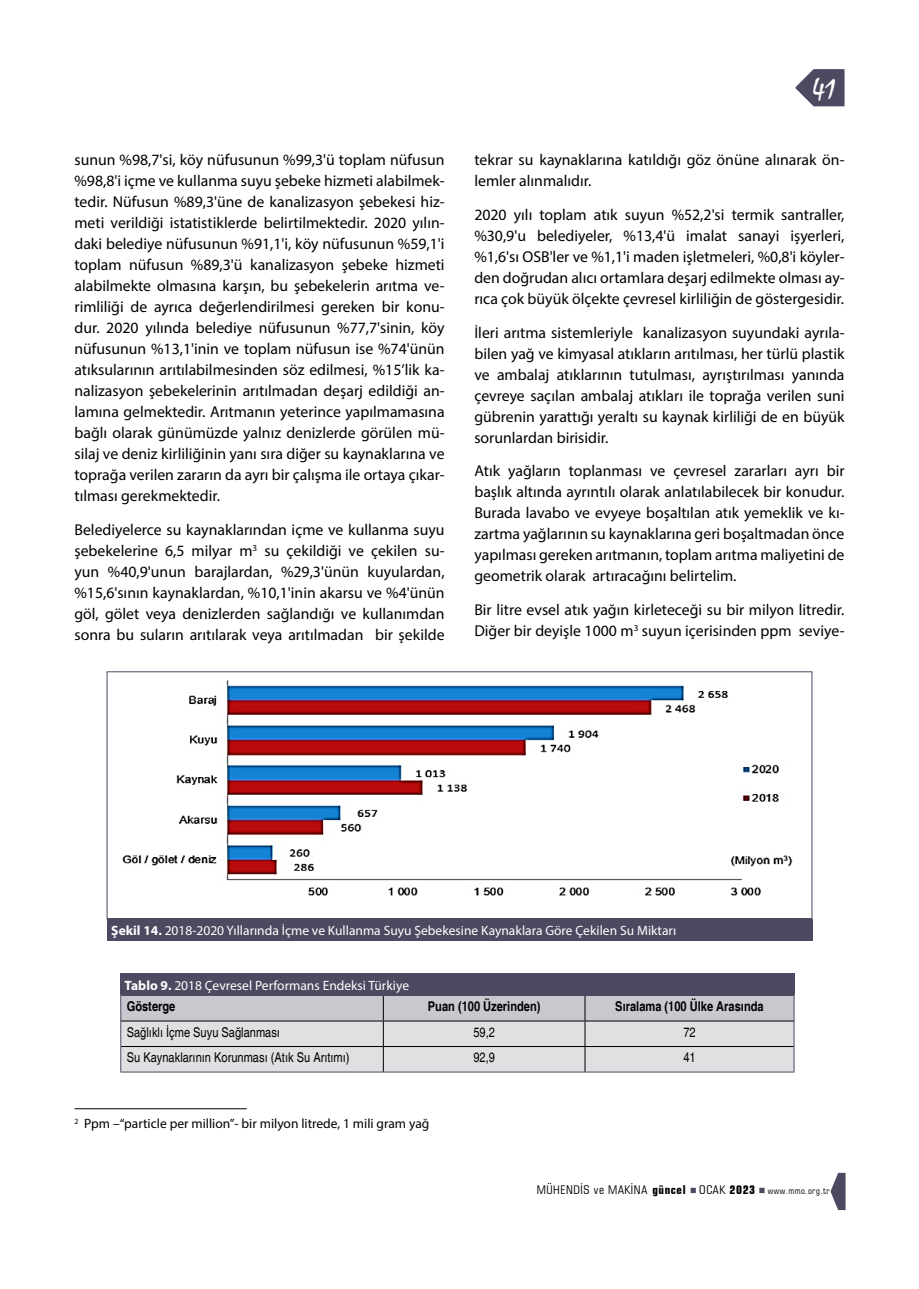
<style>
.page{position:relative;width:919px;height:1289px;background:#fff}
.page>*{position:absolute;margin:0;border:0;box-sizing:border-box;transform-origin:0 0}
.t1{font:27px "TR Mystical Plain";color:#fff}
.t2{font:15.75px/21px "Myriad Pro";color:#000;text-align:justify}
.t3{font:13.5px "Myriad Pro";color:#fff}
.t4{font:condensed 13.5px "Helvetica";color:#000}
.t5{font:13.5px "Myriad Pro";color:#000}
.t6{font:700 condensed 13.5px "Helvetica";color:#000}
.t7{font:condensed 12px "Square 721 BT";letter-spacing:.05em;color:#000}
.t8{font:condensed 9px "Square 721 BT";letter-spacing:.05em;color:#000}
.s1{font-weight:700}
</style>
<div class="page">
<svg style="left:795px;top:69px;width:49px;height:37px"></svg>
<svg style="left:830px;top:1172px;width:15px;height:37px"></svg>
<img style="left:122px;top:680px;width:671px;height:216px">
<div style="left:107px;top:671px;width:705px;height:247px;border:1px solid #4c4960"></div>
<div style="left:107px;top:918px;width:705px;height:22px;background:#4c4960"></div>
<svg style="left:120px;top:995px;width:674px;height:77px;background:#d0ced2"></svg>
<div style="left:120px;top:973px;width:675px;height:22px;background:#4c4960"></div>
<hr style="left:74px;top:1108px;width:173px;height:1px;background:#000">
<p class="t2" style="left:74px;top:149px;width:371px">sunun %98,7'si, köy nüfusunun %99,3'ü toplam nüfusun %98,8'i içme ve kullanma suyu şebeke hizmeti alabilmek&shy;tedir. Nüfusun %89,3'üne de kanalizasyon şebekesi hiz&shy;meti verildiği istatistiklerde belirtilmektedir. 2020 yılın&shy;daki belediye nüfusunun %91,1'i, köy nüfusunun %59,1'i toplam nüfusun %89,3'ü kanalizasyon şebeke hizmeti alabilmekte olmasına karşın, bu şebekelerin arıtma ve&shy;rimliliği de ayrıca değerlendirilmesi gereken bir konu&shy;dur. 2020 yılında belediye nüfusunun %77,7'sinin, köy nüfusunun %13,1'inin ve toplam nüfusun ise %74'ünün atıksularının arıtılabilmesinden söz edilmesi, %15’lik ka&shy;nalizasyon şebekelerinin arıtılmadan deşarj edildiği an&shy;lamına gelmektedir. Arıtmanın yeterince yapılmamasına bağlı olarak günümüzde yalnız denizlerde görülen mü&shy;silaj ve deniz kirliliğinin yanı sıra diğer su kaynaklarına ve toprağa verilen zararın da ayrı bir çalışma ile ortaya çıkar&shy;tılması gerekmektedir.</p>
<p class="t2" style="left:74px;top:519px;width:371px">Belediyelerce su kaynaklarından içme ve kullanma suyu şebekelerine 6,5 milyar m<sup>3</sup> su çekildiği ve çekilen su&shy;yun %40,9'unun barajlardan, %29,3'ünün kuyulardan, %15,6'sının kaynaklardan, %10,1'inin akarsu ve %4'ünün göl, gölet veya denizlerden sağlandığı ve kullanımdan sonra bu suların arıtılarak veya arıtılmadan bir şekilde</p>
<h1 class="t1" style="left:812px;top:73px;width:24px">41</h1>
<p class="t2" style="left:474px;top:149px;width:371px">tekrar su kaynaklarına katıldığı göz önüne alınarak ön&shy;lemler alınmalıdır.</p>
<p class="t2" style="left:474px;top:204px;width:371px">2020 yılı toplam atık suyun %52,2'si termik santraller, %30,9'u belediyeler, %13,4'ü imalat sanayi işyerleri, %1,6'sı OSB'ler ve %1,1'i maden işletmeleri, %0,8'i köyler&shy;den doğrudan alıcı ortamlara deşarj edilmekte olması ay&shy;rıca çok büyük ölçekte çevresel kirliliğin de göstergesidir.</p>
<p class="t2" style="left:474px;top:321px;width:371px">İleri arıtma sistemleriyle kanalizasyon suyundaki ayrıla&shy;bilen yağ ve kimyasal atıkların arıtılması, her türlü plastik ve ambalaj atıklarının tutulması, ayrıştırılması yanında çevreye saçılan ambalaj atıkları ile toprağa verilen suni gübrenin yarattığı yeraltı su kaynak kirliliği de en büyük sorunlardan birisidir.</p>
<p class="t2" style="left:474px;top:460px;width:371px">Atık yağların toplanması ve çevresel zararları ayrı bir başlık altında ayrıntılı olarak anlatılabilecek bir konudur.<br>Burada lavabo ve evyeye boşaltılan atık yemeklik ve kı&shy;zartma yağlarının su kaynaklarına geri boşaltmadan önce yapılması gereken arıtmanın, toplam arıtma maliyetini de geometrik olarak artıracağını belirtelim.</p>
<p class="t2" style="left:474px;top:599px;width:371px">Bir litre evsel atık yağın kirleteceği su bir milyon litredir.<br>Diğer bir deyişle 1000 m<sup>3</sup> suyun içerisinden ppm seviye-</p>
<p class="t3" style="left:111px;top:921px;width:566px"><span class="s1">Şekil 14.</span> 2018-2020 Yıllarında İçme ve Kullanma Suyu Şebekesine Kaynaklara Göre Çekilen Su Miktarı</p>
<p class="t3" style="left:125px;top:976px;width:286px"><span class="s1">Tablo 9.</span> 2018 Çevresel Performans Endeksi Türkiye</p>
<p class="t6" style="left:127px;top:998px;width:50px">Gösterge</p>
<p class="t6" style="left:428px;top:998px;width:114px">Puan (100 Üzerinden)</p>
<p class="t6" style="left:615px;top:998px;width:150px">Sıralama (100 Ülke Arasında</p>
<p class="t4" style="left:127px;top:1024px;width:155px">Sağlıklı İçme Suyu Sağlanması</p>
<p class="t4" style="left:473px;top:1024px;width:23px">59,2</p>
<p class="t4" style="left:683px;top:1024px;width:14px">72</p>
<p class="t4" style="left:127px;top:1049px;width:224px">Su Kaynaklarının Korunması (Atık Su Arıtımı)</p>
<p class="t4" style="left:473px;top:1049px;width:23px">92,9</p>
<p class="t4" style="left:683px;top:1049px;width:14px">41</p>
<p class="t5" style="left:74px;top:1115px;width:356px"><sup>2</sup> Ppm –“particle per million”- bir milyon litrede, 1 mili gram yağ</p>
<p class="t7" style="left:536px;top:1182px;width:220px">MÜHENDİS ve MAKİNA <span class="s1">güncel</span> OCAK <span class="s1">2023</span></p>
<p class="t8" style="left:767px;top:1185px;width:63px">www.mmo.org.tr</p>
</div>
